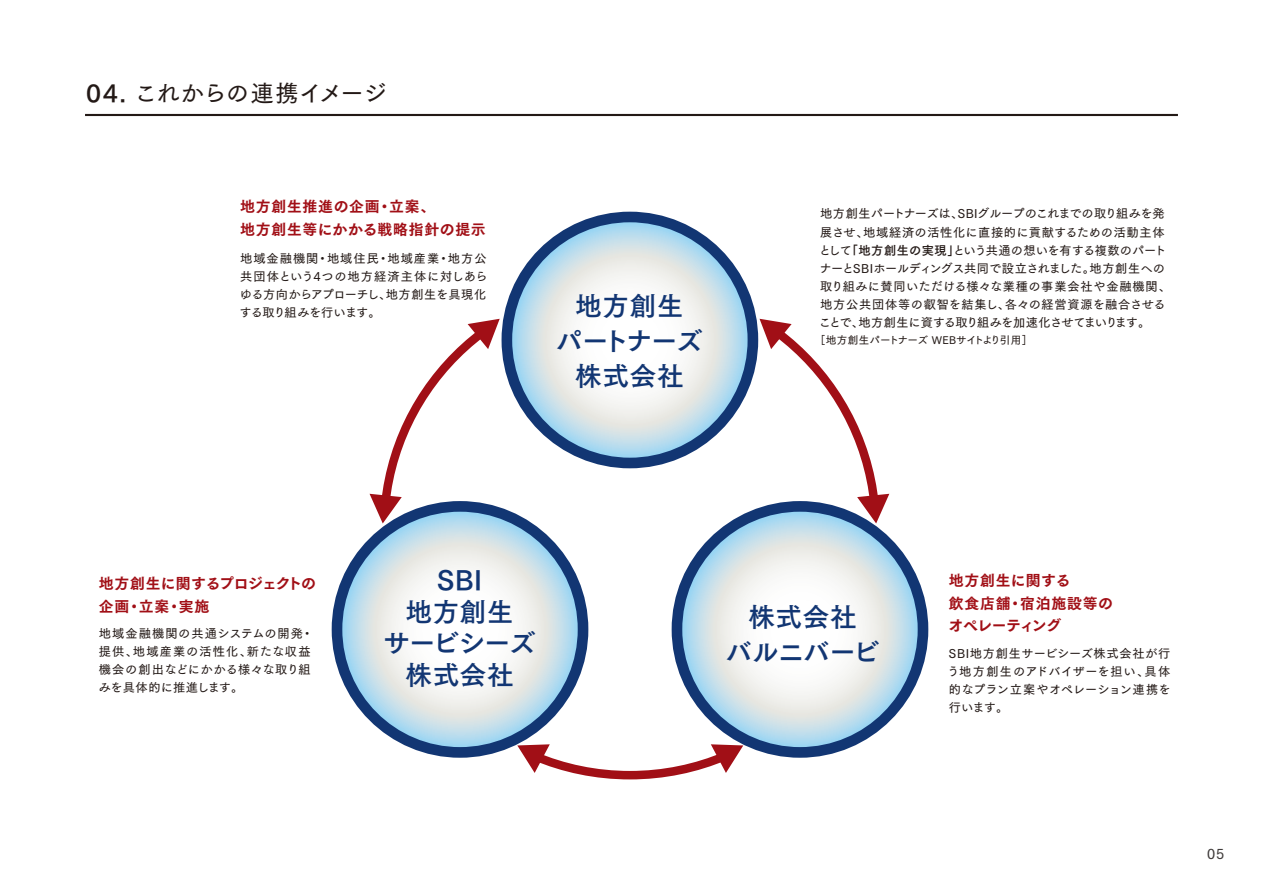
<style>
.page{position:relative;width:1263px;height:893px;background:#fff}
.page>*{position:absolute;margin:0;border:0;box-sizing:border-box;transform-origin:0 0}
.t1{font:26.55px/32px "Tsuku Go Pro B";letter-spacing:.025em;color:#123673;text-align:center}
.t2{font:26.55px/35.1px "Tsuku Go Pro B";letter-spacing:-.01em;color:#123673;text-align:center}
.t3{font:23.4px "Tsuku Go Pro D";letter-spacing:-.015em;color:#231916}
.t4{font:14.85px/22.4px "Tsuku Go Pro E";letter-spacing:.04em;color:#a10f16}
.t5{font:14.85px/22.4px "Tsuku Go Pro E";letter-spacing:.01em;color:#a10f16}
.t6{font:13.8px "Tsuku Go Pro D";color:#3f3b3a}
.t7{font:12.15px/18px "Tsuku Go Pro D";letter-spacing:.015em;color:#231916;text-align:justify}
.t8{font:12.15px/18px "Tsuku Go Pro D";letter-spacing:.05em;color:#231916}
.t9{font:10.65px "Tsuku Go Pro D";letter-spacing:-.04em;color:#231916}
.s1{font-family:"Tsuku Go Pro B"}
</style>
<div class="page">
<svg style="left:655px;top:485px;width:289px;height:289px"></svg>
<svg style="left:485px;top:195px;width:289px;height:290px"></svg>
<hr style="left:85px;top:114px;width:1093px;height:2px;background:#231916">
<svg style="left:507px;top:217px;width:246px;height:246px"></svg>
<div style="left:501px;top:212px;width:257px;height:256px;border:11px solid #123673;border-radius:50%"></div>
<svg style="left:315px;top:485px;width:290px;height:289px"></svg>
<svg style="left:337px;top:506px;width:246px;height:246px"></svg>
<div style="left:332px;top:501px;width:256px;height:257px;border:11px solid #123673;border-radius:50%"></div>
<svg style="left:677px;top:506px;width:246px;height:246px"></svg>
<div style="left:672px;top:501px;width:256px;height:257px;border:11px solid #123673;border-radius:50%"></div>
<svg style="left:759px;top:319px;width:32px;height:30px"></svg>
<svg style="left:468px;top:319px;width:32px;height:30px"></svg>
<svg style="left:711px;top:744px;width:32px;height:29px"></svg>
<svg style="left:517px;top:744px;width:33px;height:29px"></svg>
<svg style="left:370px;top:494px;width:32px;height:29px"></svg>
<svg style="left:857px;top:494px;width:32px;height:29px"></svg>
<h2 class="t3" style="left:86px;top:74px;width:303px"><span class="s1">04.</span> これからの連携イメージ</h2>
<p class="t4" style="left:240px;top:194px;width:247px">地方創生推進の企画・立案、<br>地方創生等にかかる戦略指針の提示</p>
<p class="t7" style="left:240px;top:248px;width:250px">地域金融機関・地域住民・地域産業・地方公共団体という4つの地方経済主体に対しあらゆる方向からアプローチし、地方創生を具現化する取り組みを行います。</p>
<h1 class="t1" style="left:556px;top:286px;width:148px;line-height:35.1px">地方創生<br>パートナーズ株式会社</h1>
<p class="t7" style="left:819px;top:203px;width:354px;text-align:left">地方創生パートナーズは、SBIグループのこれまでの取り組みを発展させ、地域経済の活性化に直接的に貢献するための活動主体として<span class="s1">「地方創生の実現」</span>という共通の想いを有する複数のパートナーとSBIホールディングス共同で設立されました。地方創生への取り組みに賛同いただける様々な業種の事業会社や金融機関、地方公共団体等の叡智を結集し、各々の経営資源を融合させることで、地方創生に資する取り組みを加速化させてまいります。</p>
<p class="t9" style="left:815px;top:331px;width:219px">［地方創生パートナーズ WEBサイトより引用］</p>
<p class="t5" style="left:99px;top:571px;width:219px">地方創生に関するプロジェクトの企画・立案・実施</p>
<p class="t8" style="left:99px;top:623px;width:216px">地域金融機関の共通システムの開発・提供、地域産業の活性化、新たな収益機会の創出などにかかる様々な取り組みを具体的に推進します。</p>
<h1 class="t1" style="left:383px;top:561px;width:154px">SBI<br>地方創生<br>サービシーズ株式会社</h1>
<h1 class="t2" style="left:725px;top:596px;width:155px">株式会社<br>バルニバービ</h1>
<p class="t4" style="left:948px;top:568px;width:166px">地方創生に関する<br>飲食店舗・宿泊施設等のオペレーティング</p>
<p class="t7" style="left:947px;top:643px;width:225px">SBI地方創生サービシーズ株式会社が行う地方創生のアドバイザーを担い、具体的なプラン立案やオペレーション連携を行います。</p>
<p class="t6" style="left:1207px;top:842px;width:18px">05</p>
</div>
